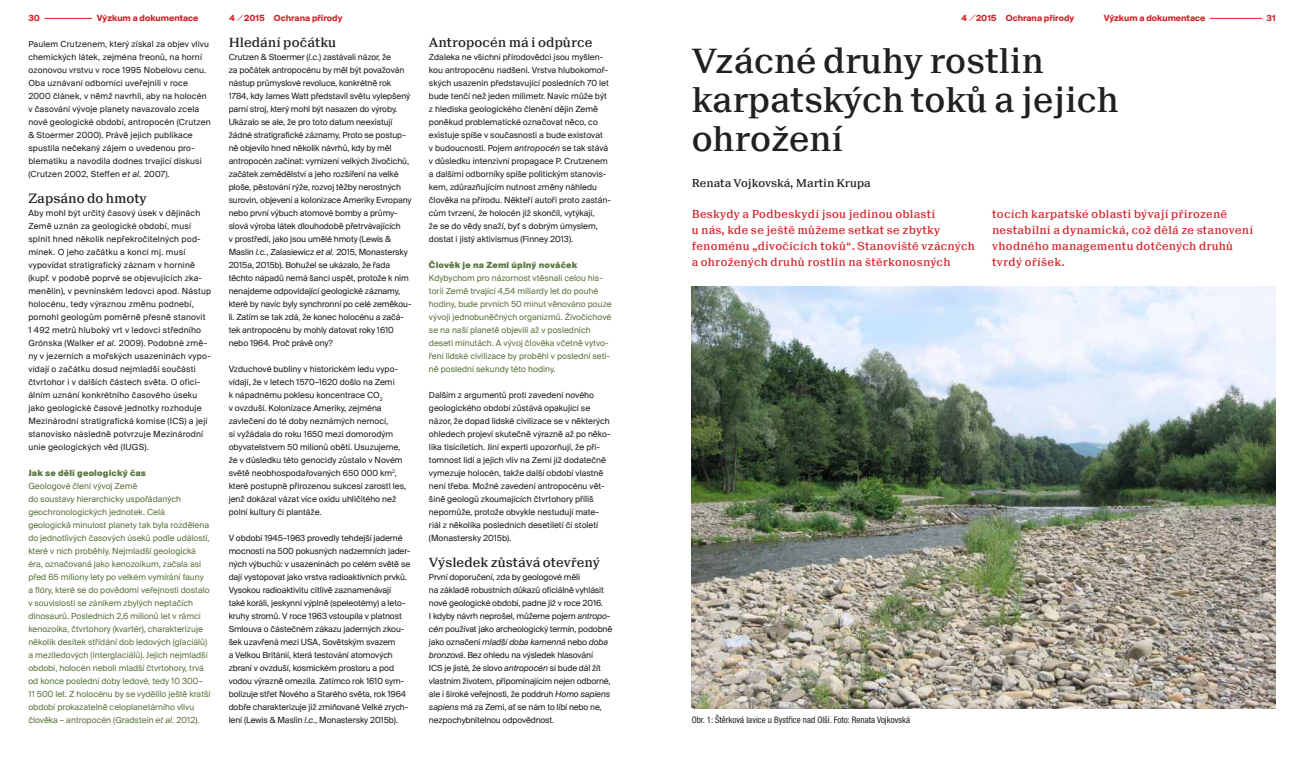
<style>
.page{position:relative;width:1304px;height:766px;background:#fff}
.page>*{position:absolute;margin:0;border:0;box-sizing:border-box;transform-origin:0 0}
.t1{font:500 37px/39px "Suisse BP Neue";color:#231f20}
.t2{font:500 14px "Suisse BP Neue";color:#231f20}
.t3{font:500 12px/16px "Suisse BP Neue";letter-spacing:.02em;color:#d2232a}
.t4{font:500 12px "Suisse BP Neue";color:#231f20}
.t5{font:9.2px/13px "Suisse BP Intl";color:#231f20}
.t6{font:9.2px/13px "Suisse BP Intl";color:#5e7641}
.t7{font:9.2px/13px "Suisse BP Intl";letter-spacing:.02em;color:#231f20}
.t8{font:700 9.2px "Suisse BP Intl";color:#d2232a}
.t9{font:900 9.2px "Suisse BP Intl";letter-spacing:.02em;color:#5e7641}
.t10{font:condensed 9px "Helvetica Neue LT Pro";color:#231f20}
.s1{font-family:"Replica Pro";font-weight:300}
.s2{font-style:italic}
</style>
<div class="page">
<img style="left:692px;top:286px;width:584px;height:422px">
<hr style="left:45px;top:18px;width:47px;height:1px;background:#d2232a">
<hr style="left:1210px;top:18px;width:52px;height:1px;background:#d2232a">
<p class="t8" style="left:28px;top:13px;width:13px">30</p>
<p class="t8" style="left:97px;top:13px;width:103px">Výzkum a dokumentace</p>
<p class="t8" style="left:230px;top:13px;width:114px">4 <span class="s1">/</span>2015 Ochrana přírody</p>
<p class="t8" style="left:961px;top:13px;width:114px">4 <span class="s1">/</span>2015 Ochrana přírody</p>
<p class="t8" style="left:1104px;top:13px;width:103px">Výzkum a dokumentace</p>
<p class="t8" style="left:1267px;top:13px;width:11px">31</p>
<p class="t5" style="left:28px;top:37px;width:184px">Paulem Crutzenem, který získal za objev vlivu chemických látek, zejména freonů, na horní ozonovou vrstvu v roce 1995 Nobelovu cenu.<br>Oba uznávaní odborníci uveřejnili v roce 2000 článek, v němž navrhli, aby na holocén v časování vývoje planety navazovalo zcela nové geologické období, antropocén (Crutzen &amp; Stoermer 2000). Právě jejich publikace spustila nečekaný zájem o uvedenou pro&shy;blematiku a navodila dodnes trvající diskusi (Crutzen 2002, Steffen <span class="s2">et al.</span> 2007).</p>
<h2 class="t2" style="left:28px;top:190px;width:120px">Zapsáno do hmoty</h2>
<p class="t7" style="left:28px;top:206px;width:184px">Aby mohl být určitý časový úsek v dějinách Země uznán za geologické období, musí splnit hned několik nepřekročitelných pod&shy;mínek. O jeho začátku a konci mj. musí vypovídat stratigrafický záznam v hornině (kupř. v podobě poprvé se objevujících zka&shy;menělin), v pevninském ledovci apod. Nástup holocénu, tedy výraznou změnu podnebí, pomohl geologům poměrně přesně stanovit<br>1 492 metrů hluboký vrt v ledovci středního Grónska (Walker <span class="s2">et al.</span> 2009). Podobné změ&shy;ny v jezerních a mořských usazeninách vypo&shy;vídají o začátku dosud nejmladší součásti čtvrtohor i v dalších částech světa. O ofici&shy;álním uznání konkrétního časového úseku jako geologické časové jednotky rozhoduje Mezinárodní stratigrafická komise (ICS) a její stanovisko následně potvrzuje Mezinárodní unie geologických věd (IUGS).</p>
<p class="t9" style="left:28px;top:467px;width:119px">Jak se dělí geologický čas</p>
<p class="t6" style="left:28px;top:479px;width:184px">Geologové člení vývoj Země<br>do soustavy hierarchicky uspořádaných geochronologických jednotek. Celá<br>geologická minulost planety tak byla rozdělena do jednotlivých časových úseků podle událostí, které v nich proběhly. Nejmladší geologická éra, označovaná jako kenozoikum, začala asi před 65 miliony lety po velkém vymírání fauny a flóry, které se do povědomí veřejnosti dostalo v souvislosti se zánikem zbylých neptačích dinosaurů. Posledních 2,6 milionů let v rámci kenozoika, čtvrtohory (kvartér), charakterizuje několik desítek střídání dob ledových (glaciálů) a meziledových (interglaciálů). Jejich nejmladší období, holocén neboli mladší čtvrtohory, trvá od konce poslední doby ledové, tedy 10 300– 11 500 let. Z holocénu by se vydělilo ještě kratší období prokazatelně celoplanetárního vlivu člověka – antropocén (Gradstein <span class="s2">et al.</span> 2012).</p>
<h2 class="t2" style="left:229px;top:34px;width:109px">Hledání počátku</h2>
<p class="t5" style="left:229px;top:50px;width:184px">Crutzen &amp; Stoermer (<span class="s2">l.c</span>.) zastávali názor, že<br>za počátek antropocénu by měl být považován nástup průmyslové revoluce, konkrétně rok 1784, kdy James Watt představil světu vylepšený parní stroj, který mohl být nasazen do výroby.<br>Ukázalo se ale, že pro toto datum neexistují žádné stratigrafické záznamy. Proto se postup&shy;ně objevilo hned několik návrhů, kdy by měl antropocén začínat: vymizení velkých živočichů, začátek zemědělství a jeho rozšíření na velké ploše, pěstování rýže, rozvoj těžby nerostných surovin, objevení a kolonizace Ameriky Evropany nebo první výbuch atomové bomby a průmy&shy;slová výroba látek dlouhodobě přetrvávajících<br>v prostředí, jako jsou umělé hmoty (Lewis &amp; Maslin <span class="s2">l.c.</span>, Zalasiewicz <span class="s2">et al.</span> 2015, Monastersky 2015a, 2015b). Bohužel se ukázalo, že řada těchto nápadů nemá šanci uspět, protože k nim nenajdeme odpovídající geologické záznamy, které by navíc byly synchronní po celé zeměkou&shy;li. Zatím se tak zdá, že konec holocénu a začá&shy;tek antropocénu by mohly datovat roky 1610 nebo 1964. Proč právě ony?</p>
<p class="t5" style="left:229px;top:362px;width:179px">Vzduchové bubliny v historickém ledu vypo&shy;vídají, že v letech 1570–1620 došlo na Zemi<br>k nápadnému poklesu koncentrace CO<sub>2<br></sub>v ovzduší. Kolonizace Ameriky, zejména zavlečení do té doby neznámých nemocí,<br>si vyžádala do roku 1650 mezi domorodým obyvatelstvem 50 milionů obětí. Usuzujeme, že v důsledku této genocidy zůstalo v Novém světě neobhospodařovaných 650 000 km<sup>2</sup>, které postupně přirozenou sukcesí zarostl les, jenž dokázal vázat více oxidu uhličitého než polní kultury či plantáže.</p>
<p class="t5" style="left:229px;top:531px;width:183px">V období 1945–1963 provedly tehdejší jaderné mocnosti na 500 pokusných nadzemních jader&shy;ných výbuchů: v usazeninách po celém světě se dají vystopovat jako vrstva radioaktivních prvků.<br>Vysokou radioaktivitu citlivě zaznamenávají<br>také koráli, jeskynní výplně (speleotémy) a leto&shy;kruhy stromů. V roce 1963 vstoupila v platnost Smlouva o částečném zákazu jaderných zkou&shy;šek uzavřená mezi USA, Sovětským svazem<br>a Velkou Británií, která testování atomových zbraní v ovzduší, kosmickém prostoru a pod vodou výrazně omezila. Zatímco rok 1610 sym&shy;bolizuje střet Nového a Starého světa, rok 1964 dobře charakterizuje již zmiňované Velké zrych&shy;lení (Lewis &amp; Maslin <span class="s2">l.c.</span>, Monastersky 2015b).</p>
<h2 class="t2" style="left:429px;top:34px;width:165px">Antropocén má i odpůrce</h2>
<p class="t5" style="left:429px;top:50px;width:183px">Zdaleka ne všichni přírodovědci jsou myšlen&shy;kou antropocénu nadšeni. Vrstva hlubokomoř&shy;ských usazenin představující posledních 70 let bude tenčí než jeden milimetr. Navíc může být z hlediska geologického členění dějin Země poněkud problematické označovat něco, co existuje spíše v současnosti a bude existovat<br>v budoucnosti. Pojem <span class="s2">antropocén</span> se tak stává v důsledku intenzivní propagace P. Crutzenem a dalšími odborníky spíše politickým stanovis&shy;kem, zdůrazňujícím nutnost změny náhledu člověka na přírodu. Někteří autoři proto zastán&shy;cům tvrzení, že holocén již skončil, vytýkají,<br>že se do vědy snaží, byť s dobrým úmyslem, dostat i jistý aktivismus (Finney 2013).</p>
<p class="t9" style="left:429px;top:259px;width:150px">Člověk je na Zemi úplný nováček</p>
<p class="t6" style="left:429px;top:271px;width:184px">Kdybychom pro názornost vtěsnali celou his&shy;torii Země trvající 4,54 miliardy let do pouhé hodiny, bude prvních 50 minut věnováno pouze vývoji jednobuněčných organizmů. Živočichové se na naší planetě objevili až v posledních deseti minutách. A vývoj člověka včetně vytvo&shy;ření lidské civilizace by proběhl v poslední seti&shy;ně poslední sekundy této hodiny.</p>
<p class="t5" style="left:429px;top:388px;width:183px">Dalším z argumentů proti zavedení nového geologického období zůstává opakující se názor, že dopad lidské civilizace se v některých ohledech projeví skutečně výrazně až po něko&shy;lika tisíciletích. Jiní experti upozorňují, že pří&shy;tomnost lidí a jejich vliv na Zemi již dodatečně vymezuje holocén, takže další období vlastně není třeba. Možné zavedení antropocénu vět&shy;šině geologů zkoumajících čtvrtohory příliš nepomůže, protože obvykle nestudují mate&shy;riál z několika posledních desetiletí či století (Monastersky 2015b).</p>
<h2 class="t2" style="left:429px;top:554px;width:172px">Výsledek zůstává otevřený</h2>
<p class="t5" style="left:429px;top:570px;width:185px">První doporučení, zda by geologové měli<br>na základě robustních důkazů oficiálně vyhlásit nové geologické období, padne již v roce 2016.<br>I kdyby návrh neprošel, můžeme pojem <span class="s2">antropo&shy;cén</span> používat jako archeologický termín, podobně jako označení <span class="s2">mladší doba kamenná</span> nebo <span class="s2">doba bronzová</span>. Bez ohledu na výsledek hlasování<br>ICS je jisté, že slovo <span class="s2">antropocén</span> si bude dál žít vlastním životem, připomínajícím nejen odborné, ale i široké veřejnosti, že poddruh <span class="s2">Homo sapiens sapiens</span> má za Zemi, ať se nám to líbí nebo ne, nezpochybnitelnou odpovědnost.</p>
<h1 class="t1" style="left:692px;top:40px;width:428px">Vzácné druhy rostlin karpatských toků a jejich ohrožení</h1>
<h3 class="t4" style="left:692px;top:176px;width:181px">Renata Vojkovská, Martin Krupa</h3>
<h3 class="t3" style="left:692px;top:206px;width:285px">Beskydy a Podbeskydí jsou jedinou oblastí<br>u nás, kde se ještě můžeme setkat se zbytky fenoménu „divočících toků“. Stanoviště vzácných a ohrožených druhů rostlin na štěrkonosných</h3>
<h3 class="t3" style="left:992px;top:206px;width:262px">tocích karpatské oblasti bývají přirozeně nestabilní a dynamická, což dělá ze stanovení vhodného managementu dotčených druhů tvrdý oříšek.</h3>
<p class="t10" style="left:692px;top:714px;width:220px">Obr. 1: Štěrková lavice u Bystřice nad Olší. Foto: Renata Vojkovská</p>
</div>
